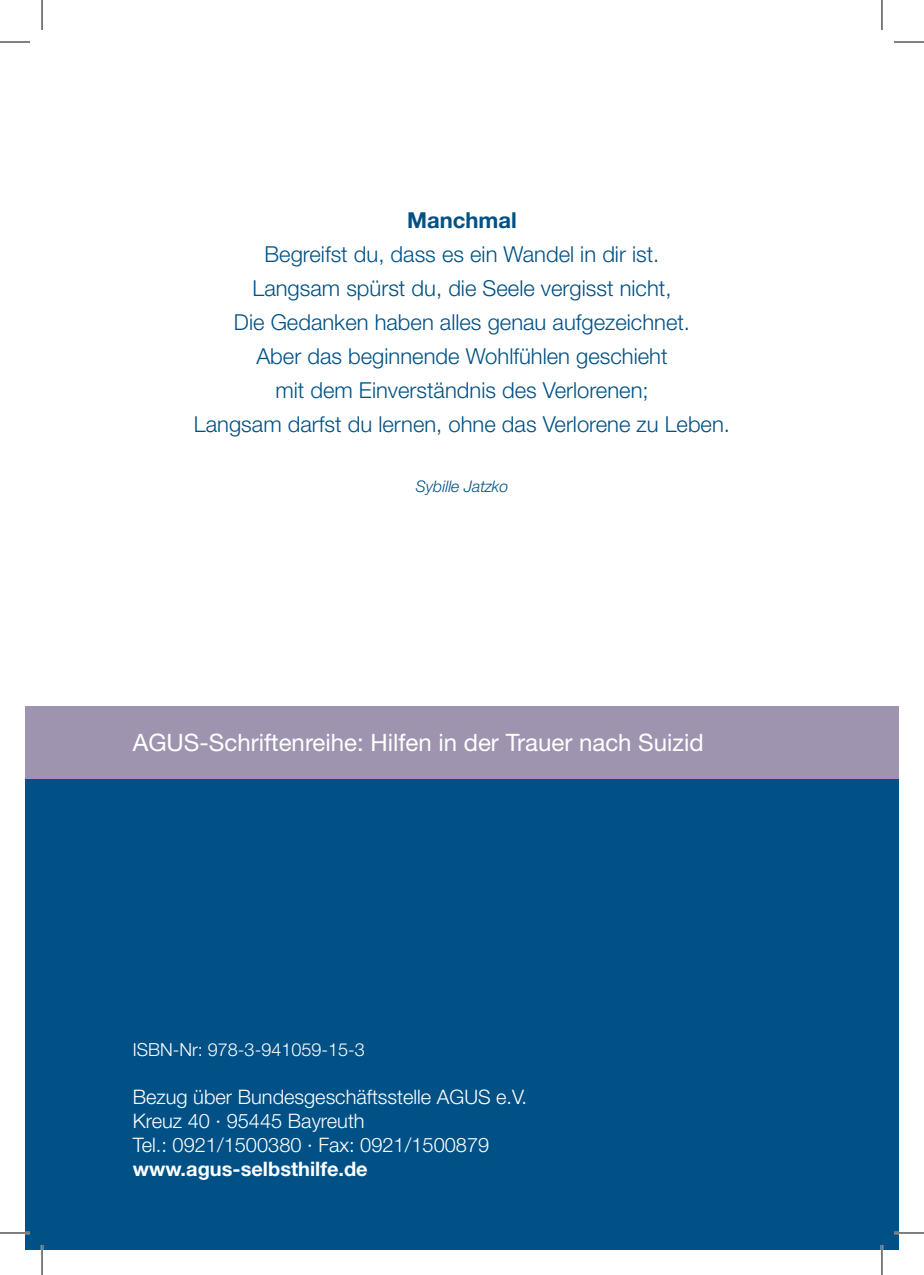
<style>
.page{position:relative;width:924px;height:1275px;background:#fff}
.page>*{position:absolute;margin:0;border:0;box-sizing:border-box;transform-origin:0 0}
.t1{font:24px "Helvetica Neue LT Std";color:#fff}
.t2{font:300 22px/34px "Helvetica Neue LT Std";color:#015186;text-align:center}
.t3{font:700 22px "Helvetica Neue LT Std";color:#015186}
.t4{font:300 20px/24px "Helvetica Neue LT Std";color:#fff}
.t5{font:700 20px "Helvetica Neue LT Std";color:#fff}
.t6{font:300 18px "Helvetica Neue LT Std";color:#fff}
.t7{font:italic 300 16px "Helvetica Neue LT Std";color:#015186}
</style>
<div class="page">
<div style="left:25px;top:705px;width:873px;height:74px;background:#9e94b0"></div>
<div style="left:25px;top:779px;width:873px;height:471px;background:#015186"></div>
<hr style="left:0;top:1231px;width:30px;height:3px;background:#fff">
<hr style="left:893px;top:1231px;width:30px;height:3px;background:#fff">
<hr style="left:41px;top:1245px;width:2px;height:30px;background:#fff">
<hr style="left:880px;top:1245px;width:2px;height:30px;background:#fff">
<hr style="left:0;top:42px;width:30px;height:1px;background:#000">
<hr style="left:893px;top:42px;width:30px;height:1px;background:#000">
<hr style="left:0;top:1232px;width:30px;height:1px;background:#000">
<hr style="left:893px;top:1232px;width:30px;height:1px;background:#000">
<hr style="left:42px;top:0;width:1px;height:30px;background:#000">
<hr style="left:42px;top:1245px;width:1px;height:30px;background:#000">
<hr style="left:881px;top:0;width:1px;height:30px;background:#000">
<hr style="left:881px;top:1245px;width:1px;height:30px;background:#000">
<p class="t3" style="left:407px;top:206px;width:111px">Manchmal</p>
<p class="t2" style="left:194px;top:236px;width:537px">Begreifst du, dass es ein Wandel in dir ist.<br>Langsam spürst du, die Seele vergisst nicht,<br>Die Gedanken haben alles genau aufgezeichnet.<br>Aber das beginnende Wohlfühlen geschieht<br>mit dem Einverständnis des Verlorenen;<br>Langsam darfst du lernen, ohne das Verlorene zu Leben.</p>
<p class="t7" style="left:415px;top:477px;width:94px">Sybille Jatzko</p>
<p class="t1" style="left:133px;top:728px;width:572px">AGUS-Schriftenreihe: Hilfen in der Trauer nach Suizid</p>
<p class="t6" style="left:133px;top:1039px;width:233px">ISBN-Nr: 978-3-941059-15-3</p>
<p class="t4" style="left:133px;top:1084px;width:395px">Bezug über Bundesgeschäftsstelle AGUS e.V.<br>Kreuz 40 · 95445 Bayreuth<br>Tel.: 0921/1500380 · Fax: 0921/1500879</p>
<p class="t5" style="left:133px;top:1157px;width:236px">www.agus-selbsthilfe.de</p>
</div>
